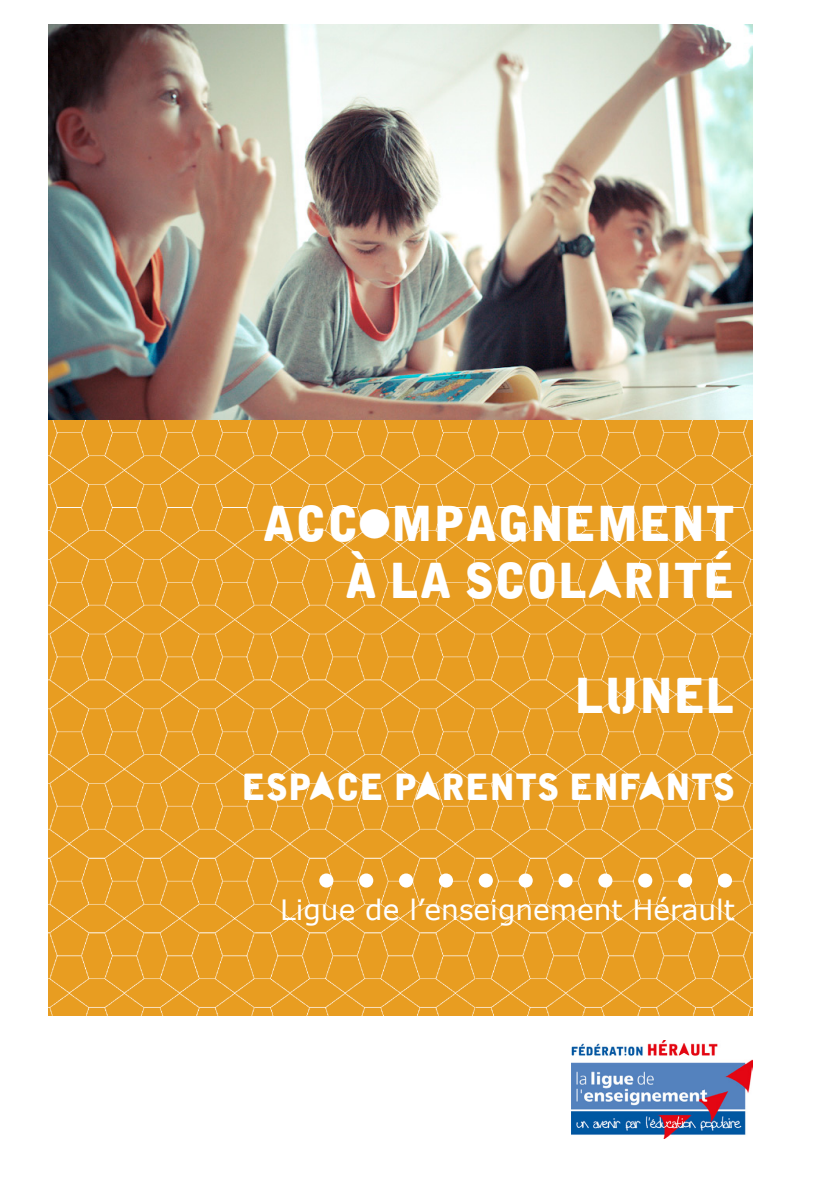
<style>
.page{position:relative;width:840px;height:1191px;background:#fff}
.page>*{position:absolute;margin:0;border:0;box-sizing:border-box;transform-origin:0 0}
.t1{font:72px "Alpha Ligue";color:#fff}
.t2{font:48px "Alpha Ligue";color:#fff}
.t3{font:36px "Alpha Ligue";color:#fff}
.t4{font:28px "Verdana";color:#fff}
</style>
<div class="page">
<img style="left:48px;top:24px;width:704px;height:991px">
<img style="left:571px;top:1040px;width:181px;height:98px">
<p class="t2" style="left:262px;top:493px;width:474px">ACCOMPAGNEMENT</p>
<p class="t2" style="left:344px;top:551px;width:391px">À LA SCOLARITÉ</p>
<p class="t2" style="left:574px;top:666px;width:162px">LUNEL</p>
<p class="t3" style="left:241px;top:764px;width:494px">ESPACE PARENTS ENFANTS</p>
<p class="t1" style="left:316px;top:815px;width:420px">. . . . . . . . . . .</p>
<p class="t4" style="left:280px;top:891px;width:456px">Ligue de l’enseignement Hérault</p>
</div>
